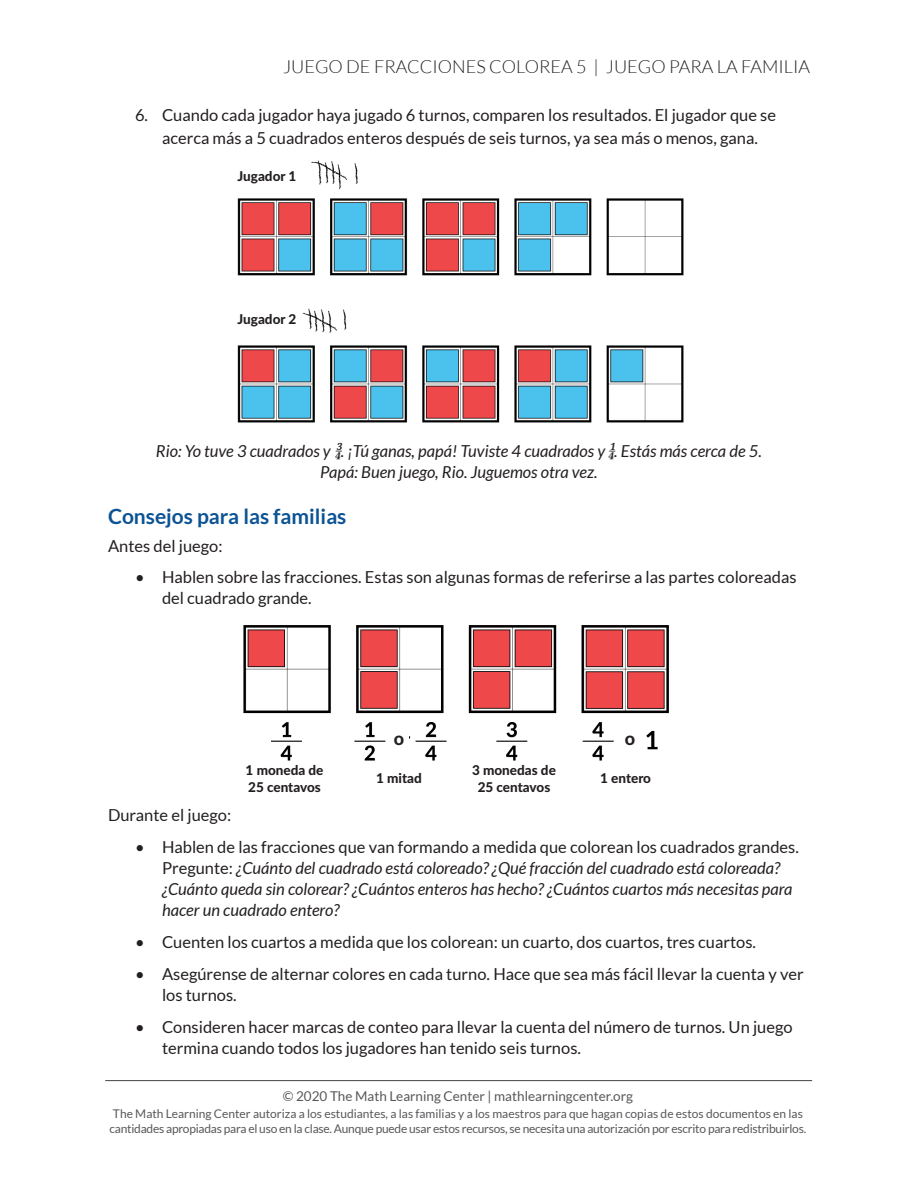
<style>
.page{position:relative;width:918px;height:1188px;background:#fff}
.page>*{position:absolute;margin:0;border:0;box-sizing:border-box;transform-origin:0 0}
.t1{font:700 21px "Lato";color:#0b5394}
.t2{font:300 18px "Lato";color:#231f20}
.t3{font:800 18px "Lato";color:#231f20}
.t4{font:16.5px/21px "Lato";color:#231f20}
.t5{font:italic 16.5px/21px "Lato";color:#231f20;text-align:center}
.t6{font:800 13.5px/16.2px "Lato";color:#231f20}
.t7{font:13.5px "Lato";color:#57585a}
.t8{font:12px/15px "Lato";letter-spacing:-.02em;color:#57585a}
.s1{font-family:"Nutso 2"}
.s2{font-style:normal}
</style>
<div class="page">
<hr style="left:105px;top:1080px;width:707px;height:1px;background:#57585a">
<img style="left:237px;top:160px;width:447px;height:263px">
<img style="left:243px;top:625px;width:426px;height:136px">
<div style="left:238px;top:160px;width:70px;height:31px;background:#fff"></div>
<div style="left:238px;top:303px;width:61px;height:31px;background:#fff"></div>
<div style="left:620px;top:722px;width:19px;height:32px;background:#fff"></div>
<div style="left:390px;top:722px;width:19px;height:32px;background:#fff"></div>
<p class="t2" style="left:283px;top:57px;width:528px">JUEGO DE FRACCIONES COLOREA 5 | JUEGO PARA LA FAMILIA</p>
<p class="t4" style="left:135px;top:104px;width:643px;line-height:22.5px;text-align:center">6. Cuando cada jugador haya jugado 6 turnos, comparen los resultados. El jugador que se acerca más a 5 cuadrados enteros después de seis turnos, ya sea más o menos, gana.</p>
<p class="t6" style="left:238px;top:167px;width:60px">Jugador 1</p>
<p class="t6" style="left:238px;top:311px;width:60px">Jugador 2</p>
<p class="t5" style="left:156px;top:441px;width:607px">Rio: Yo tuve 3 cuadrados y <span class="s1">3/4</span>. ¡Tú ganas, papá! Tuviste 4 cuadrados y <span class="s1">1/4</span>. Estás más cerca de 5.<br>Papá: Buen juego, Rio. Juguemos otra vez.</p>
<p class="t1" style="left:108px;top:504px;width:240px">Consejos para las familias</p>
<p class="t4" style="left:108px;top:535px;width:116px">Antes del juego:</p>
<p class="t4" style="left:162px;top:567px;width:636px;text-indent:-27px">• Hablen sobre las fracciones. Estas son algunas formas de referirse a las partes coloreadas del cuadrado grande.</p>
<p class="t3" style="left:394px;top:725px;width:12px">o</p>
<p class="t3" style="left:625px;top:725px;width:12px">o</p>
<p class="t6" style="left:246px;top:762px;width:79px">1 moneda de<br>25 centavos</p>
<p class="t6" style="left:376px;top:770px;width:47px">1 mitad</p>
<p class="t6" style="left:472px;top:762px;width:85px;text-align:center">3 monedas de<br>25 centavos</p>
<p class="t6" style="left:600px;top:770px;width:52px">1 entero</p>
<p class="t4" style="left:108px;top:805px;width:125px">Durante el juego:</p>
<p class="t5" style="left:162px;top:837px;width:638px;text-align:left;text-indent:-27px"><span class="s2">• Hablen de las fracciones que van formando a medida que colorean los cuadrados grandes.<br>Pregunte:</span> ¿Cuánto del cuadrado está coloreado? ¿Qué fracción del cuadrado está coloreada? ¿Cuánto queda sin colorear? ¿Cuántos enteros has hecho? ¿Cuántos cuartos más necesitas para hacer un cuadrado entero?</p>
<p class="t4" style="left:135px;top:931px;width:623px">• Cuenten los cuartos a medida que los colorean: un cuarto, dos cuartos, tres cuartos.</p>
<p class="t4" style="left:162px;top:963px;width:643px;text-indent:-27px">• Asegúrense de alternar colores en cada turno. Hace que sea más fácil llevar la cuenta y ver los turnos.</p>
<p class="t4" style="left:162px;top:1016px;width:632px;text-indent:-27px">• Consideren hacer marcas de conteo para llevar la cuenta del número de turnos. Un juego termina cuando todos los jugadores han tenido seis turnos.</p>
<p class="t7" style="left:283px;top:1088px;width:352px">© 2020 The Math Learning Center | mathlearningcenter.org</p>
<p class="t8" style="left:110px;top:1106px;width:698px">The Math Learning Center autoriza a los estudiantes, a las familias y a los maestros para que hagan copias de estos documentos en las cantidades apropiadas para el uso en la clase. Aunque puede usar estos recursos, se necesita una autorización por escrito para redistribuirlos.</p>
</div>
